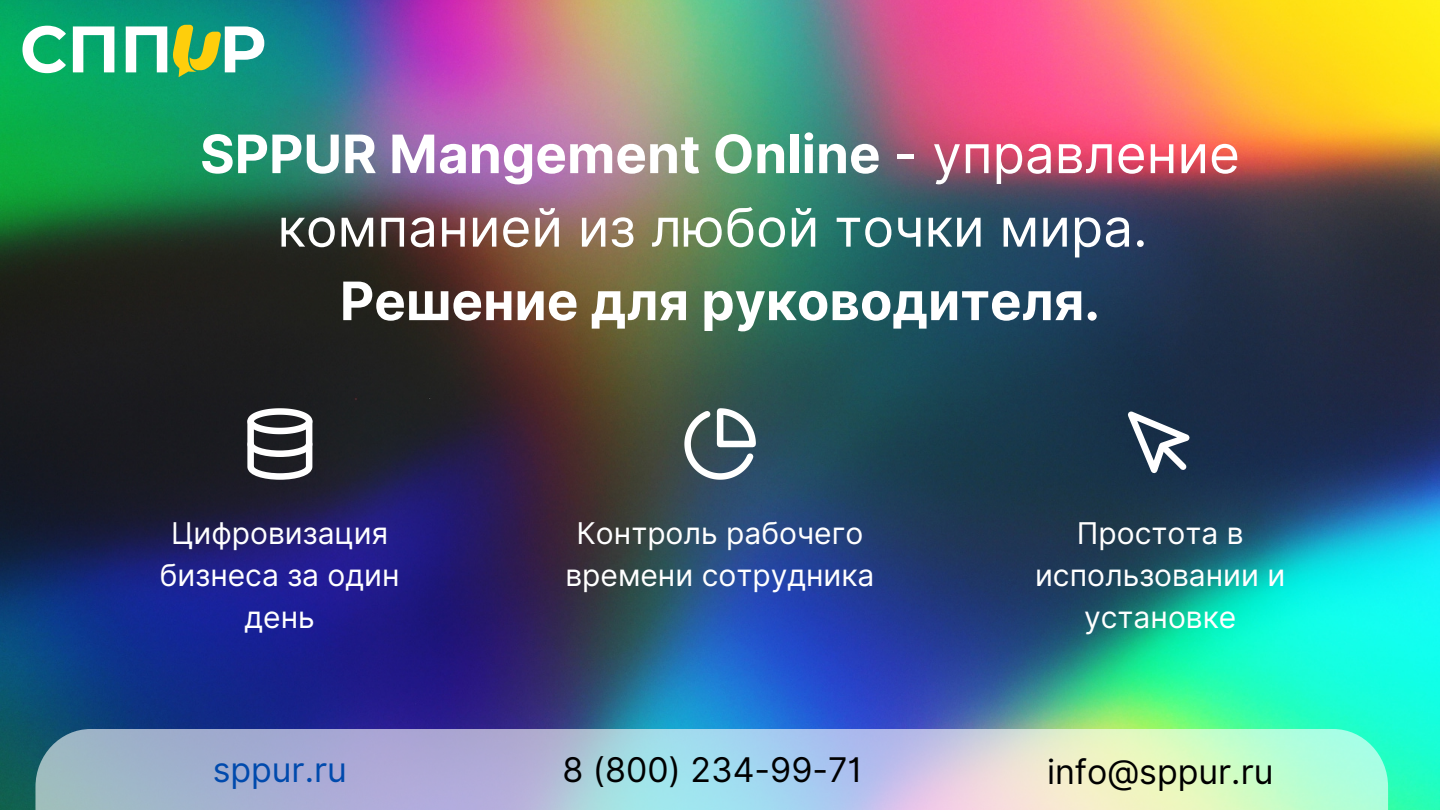
<style>
.page{position:relative;width:1440px;height:810px;background:#fff}
.page>*{position:absolute;margin:0;border:0;box-sizing:border-box;transform-origin:0 0}
.t1{font:53px/73.5px "Inter";color:#fff;text-align:center}
.t2{font:700 53px "Inter";color:#fff}
.t3{font:34px "Inter";color:#000}
.t4{font:34px "Inter";color:#004aad}
.t5{font:30px/42px "Inter";color:#fff;text-align:center}
.s1{font-weight:700}
</style>
<div class="page">
<img style="left:0;top:0;width:1440px;height:810px">
<svg style="left:22px;top:26px;width:44px;height:47px"></svg>
<svg style="left:73px;top:26px;width:41px;height:46px"></svg>
<svg style="left:126px;top:26px;width:41px;height:46px"></svg>
<svg style="left:173px;top:25px;width:91px;height:52px"></svg>
<svg style="left:35px;top:729px;width:1405px;height:81px;background:#b0cfd6"></svg>
<svg style="left:242px;top:405px;width:76px;height:78px"></svg>
<svg style="left:681px;top:405px;width:78px;height:78px"></svg>
<svg style="left:1123px;top:406px;width:76px;height:77px"></svg>
<h1 class="t1" style="left:200px;top:117px;width:1041px"><span class="s1">SPPUR Mangement Online</span> - управление компанией из любой точки мира.</h1>
<h1 class="t2" style="left:340px;top:269px;width:762px">Решение для руководителя.</h1>
<p class="t5" style="left:160px;top:512px;width:241px">Цифровизация бизнеса за один день</p>
<p class="t5" style="left:565px;top:512px;width:311px">Контроль рабочего времени сотрудника</p>
<p class="t5" style="left:1035px;top:512px;width:252px">Простота в использовании и установке</p>
<p class="t4" style="left:213px;top:749px;width:136px">sppur.ru</p>
<p class="t3" style="left:562px;top:749px;width:302px">8 (800) 234-99-71</p>
<p class="t3" style="left:1047px;top:751px;width:228px">info@sppur.ru</p>
</div>
